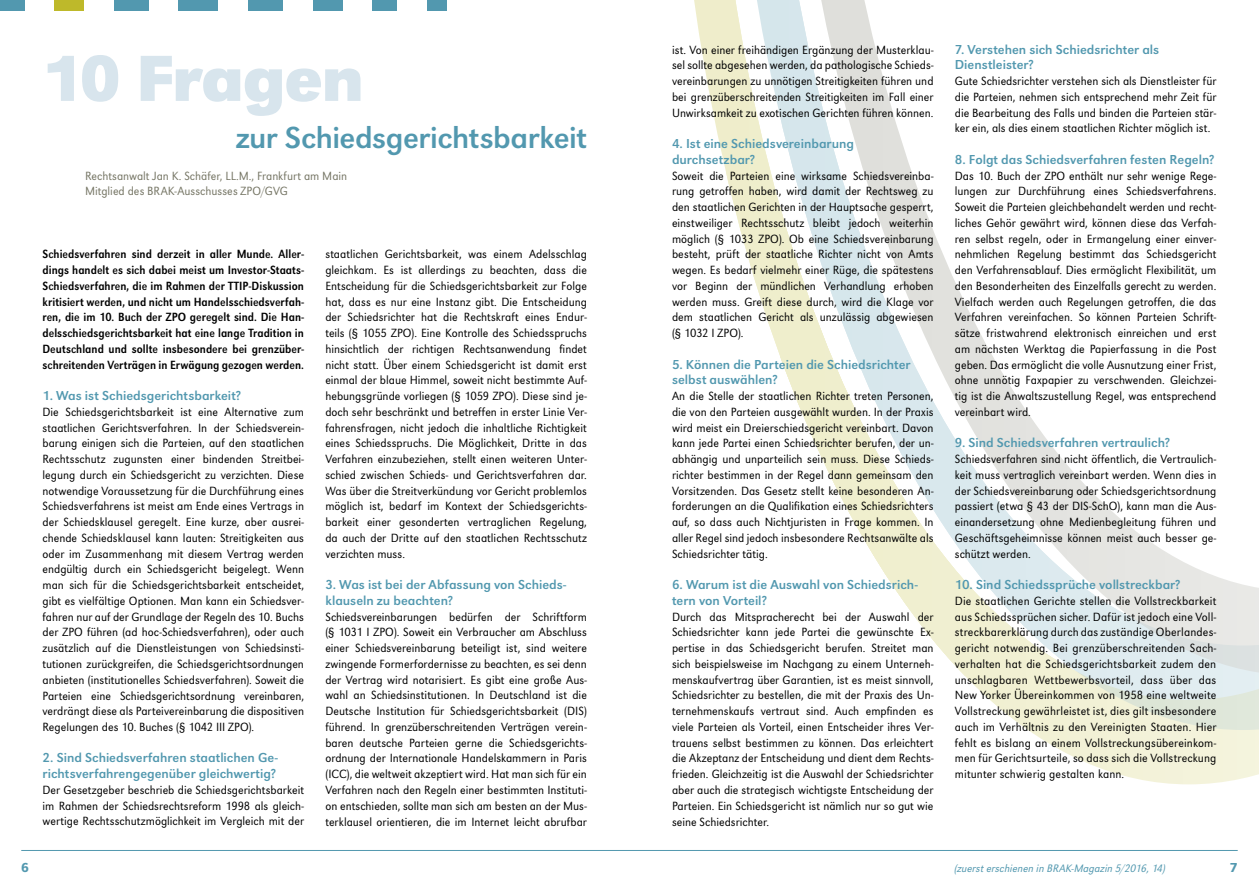
<style>
.page{position:relative;width:1259px;height:893px;background:#fff}
.page>*{position:absolute;margin:0;border:0;box-sizing:border-box;transform-origin:0 0}
.t1{font:700 67.5px "URW Grotesk T";letter-spacing:-.015em;color:#d8e5ed}
.t2{font:31.5px "URW Grotesk T";letter-spacing:-.015em;color:#5298af}
.t3{font:13.5px/15.8px "URW Grotesk T";color:#5298af}
.t4{font:500 13.5px "URW Grotesk T";color:#5298af}
.t5{font:12.3px/15.8px "URW Grotesk T Ligh Narr";color:#000;text-align:justify}
.t6{font:12.3px/15.8px "URW Grotesk T Regu Extr Narr";color:#000;text-align:justify}
.t7{font:12.3px/15.8px "URW Grotesk T Ligh Narr";color:#757564}
.t8{font:11.25px "URW Grotesk T Ligh Narr Obli";letter-spacing:.005em;color:#5298af}
</style>
<div class="page">
<svg style="left:694px;top:0;width:565px;height:784px"></svg>
<svg style="left:726px;top:0;width:533px;height:730px"></svg>
<svg style="left:781px;top:0;width:478px;height:676px"></svg>
<div style="left:0;top:0;width:25px;height:11px;background:#5298af"></div>
<div style="left:55px;top:0;width:29px;height:11px;background:#beb92a"></div>
<div style="left:114px;top:0;width:35px;height:11px;background:#5298af"></div>
<div style="left:179px;top:0;width:39px;height:11px;background:#5298af"></div>
<div style="left:248px;top:0;width:35px;height:11px;background:#5298af"></div>
<div style="left:313px;top:0;width:29px;height:11px;background:#5298af"></div>
<div style="left:372px;top:0;width:25px;height:11px;background:#5298af"></div>
<div style="left:427px;top:0;width:19px;height:11px;background:#5298af"></div>
<hr style="left:21px;top:850px;width:1216px;height:1px;background:#5298af">
<h1 class="t1" style="left:43px;top:39px;width:323px">10 Fragen</h1>
<h2 class="t2" style="left:236px;top:120px;width:353px">zur Schiedsgerichtsbarkeit</h2>
<p class="t7" style="left:85px;top:168px;width:264px">Rechtsanwalt Jan K. Schäfer, LL.M., Frankfurt am Main<br>Mitglied des BRAK-Ausschusses ZPO/GVG</p>
<p class="t6" style="left:43px;top:246px;width:263px">Schiedsverfahren sind derzeit in aller Munde. Aller&shy;dings handelt es sich dabei meist um Investor-Staats-Schiedsverfahren, die im Rahmen der TTIP-Diskussion kritisiert werden, und nicht um Handelsschiedsverfah&shy;ren, die im 10. Buch der ZPO geregelt sind. Die Han&shy;delsschiedsgerichtsbarkeit hat eine lange Tradition in Deutschland und sollte insbesondere bei grenzüber&shy;schreitenden Verträgen in Erwägung gezogen werden.</p>
<p class="t3" style="left:43px;top:388px;width:200px">1. Was ist Schiedsgerichtsbarkeit?</p>
<p class="t5" style="left:43px;top:404px;width:263px">Die Schiedsgerichtsbarkeit ist eine Alternative zum staatlichen Gerichtsverfahren. In der Schiedsverein&shy;barung einigen sich die Parteien, auf den staatlichen Rechtsschutz zugunsten einer bindenden Streitbei&shy;legung durch ein Schiedsgericht zu verzichten. Diese notwendige Voraussetzung für die Durchführung eines Schiedsverfahrens ist meist am Ende eines Vertrags in der Schiedsklausel geregelt. Eine kurze, aber ausrei&shy;chende Schiedsklausel kann lauten: Streitigkeiten aus oder im Zusammenhang mit diesem Vertrag werden endgültig durch ein Schiedsgericht beigelegt. Wenn man sich für die Schiedsgerichtsbarkeit entscheidet, gibt es vielfältige Optionen. Man kann ein Schiedsver&shy;fahren nur auf der Grundlage der Regeln des 10. Buchs der ZPO führen (ad hoc-Schiedsverfahren), oder auch zusätzlich auf die Dienstleistungen von Schiedsinsti&shy;tutionen zurückgreifen, die Schiedsgerichtsordnungen anbieten (institutionelles Schiedsverfahren). Soweit die Parteien eine Schiedsgerichtsordnung vereinbaren, verdrängt diese als Parteivereinbarung die dispositiven Regelungen des 10. Buches (§ 1042 III ZPO).</p>
<p class="t3" style="left:43px;top:750px;width:237px">2. Sind Schiedsverfahren staatlichen Ge&shy;richtsverfahrengegenüber gleichwertig?</p>
<p class="t5" style="left:43px;top:782px;width:263px">Der Gesetzgeber beschrieb die Schiedsgerichtsbarkeit im Rahmen der Schiedsrechtsreform 1998 als gleich&shy;wertige Rechtsschutzmöglichkeit im Vergleich mit der</p>
<p class="t5" style="left:325px;top:246px;width:263px">staatlichen Gerichtsbarkeit, was einem Adelsschlag gleichkam. Es ist allerdings zu beachten, dass die Entscheidung für die Schiedsgerichtsbarkeit zur Folge hat, dass es nur eine Instanz gibt. Die Entscheidung der Schiedsrichter hat die Rechtskraft eines Endur&shy;teils (§ 1055 ZPO). Eine Kontrolle des Schiedsspruchs hinsichtlich der richtigen Rechtsanwendung findet nicht statt. Über einem Schiedsgericht ist damit erst einmal der blaue Himmel, soweit nicht bestimmte Auf&shy;hebungsgründe vorliegen (§ 1059 ZPO). Diese sind je&shy;doch sehr beschränkt und betreffen in erster Linie Ver&shy;fahrensfragen, nicht jedoch die inhaltliche Richtigkeit eines Schiedsspruchs. Die Möglichkeit, Dritte in das Verfahren einzubeziehen, stellt einen weiteren Unter&shy;schied zwischen Schieds- und Gerichtsverfahren dar.<br>Was über die Streitverkündung vor Gericht problemlos möglich ist, bedarf im Kontext der Schiedsgerichts&shy;barkeit einer gesonderten vertraglichen Regelung, da auch der Dritte auf den staatlichen Rechtsschutz verzichten muss.</p>
<p class="t3" style="left:325px;top:577px;width:242px">3. Was ist bei der Abfassung von Schieds&shy;klauseln zu beachten?</p>
<p class="t5" style="left:325px;top:609px;width:263px">Schiedsvereinbarungen bedürfen der Schriftform (§ 1031 I ZPO). Soweit ein Verbraucher am Abschluss einer Schiedsvereinbarung beteiligt ist, sind weitere zwingende Formerfordernisse zu beachten, es sei denn der Vertrag wird notarisiert. Es gibt eine große Aus&shy;wahl an Schiedsinstitutionen. In Deutschland ist die Deutsche Institution für Schiedsgerichtsbarkeit (DIS) führend. In grenzüberschreitenden Verträgen verein&shy;baren deutsche Parteien gerne die Schiedsgerichts&shy;ordnung der Internationale Handelskammern in Paris (ICC), die weltweit akzeptiert wird. Hat man sich für ein Verfahren nach den Regeln einer bestimmten Instituti&shy;on entschieden, sollte man sich am besten an der Mus&shy;terklausel orientieren, die im Internet leicht abrufbar</p>
<p class="t5" style="left:672px;top:42px;width:263px">ist. Von einer freihändigen Ergänzung der Musterklau&shy;sel sollte abgesehen werden, da pathologische Schieds&shy;vereinbarungen zu unnötigen Streitigkeiten führen und bei grenzüberschreitenden Streitigkeiten im Fall einer Unwirksamkeit zu exotischen Gerichten führen können.</p>
<p class="t3" style="left:672px;top:136px;width:183px">4. Ist eine Schiedsvereinbarung durchsetzbar?</p>
<p class="t5" style="left:672px;top:168px;width:263px">Soweit die Parteien eine wirksame Schiedsvereinba&shy;rung getroffen haben, wird damit der Rechtsweg zu den staatlichen Gerichten in der Hauptsache gesperrt, einstweiliger Rechtsschutz bleibt jedoch weiterhin möglich (§ 1033 ZPO). Ob eine Schiedsvereinbarung besteht, prüft der staatliche Richter nicht von Amts wegen. Es bedarf vielmehr einer Rüge, die spätestens vor Beginn der mündlichen Verhandlung erhoben werden muss. Greift diese durch, wird die Klage vor dem staatlichen Gericht als unzulässig abgewiesen (§ 1032 I ZPO).</p>
<p class="t3" style="left:672px;top:356px;width:240px">5. Können die Parteien die Schiedsrichter selbst auswählen?</p>
<p class="t5" style="left:672px;top:388px;width:263px">An die Stelle der staatlichen Richter treten Personen, die von den Parteien ausgewählt wurden. In der Praxis wird meist ein Dreierschiedsgericht vereinbart. Davon kann jede Partei einen Schiedsrichter berufen, der un&shy;abhängig und unparteilich sein muss. Diese Schieds&shy;richter bestimmen in der Regel dann gemeinsam den Vorsitzenden. Das Gesetz stellt keine besonderen An&shy;forderungen an die Qualifikation eines Schiedsrichters auf, so dass auch Nichtjuristen in Frage kommen. In aller Regel sind jedoch insbesondere Rechtsanwälte als Schiedsrichter tätig.</p>
<p class="t3" style="left:672px;top:577px;width:247px">6. Warum ist die Auswahl von Schiedsrich&shy;tern von Vorteil?</p>
<p class="t5" style="left:672px;top:609px;width:263px">Durch das Mitspracherecht bei der Auswahl der Schiedsrichter kann jede Partei die gewünschte Ex&shy;pertise in das Schiedsgericht berufen. Streitet man sich beispielsweise im Nachgang zu einem Unterneh&shy;menskaufvertrag über Garantien, ist es meist sinnvoll, Schiedsrichter zu bestellen, die mit der Praxis des Un&shy;ternehmenskaufs vertraut sind. Auch empfinden es viele Parteien als Vorteil, einen Entscheider ihres Ver&shy;trauens selbst bestimmen zu können. Das erleichtert die Akzeptanz der Entscheidung und dient dem Rechts&shy;frieden. Gleichzeitig ist die Auswahl der Schiedsrichter aber auch die strategisch wichtigste Entscheidung der Parteien. Ein Schiedsgericht ist nämlich nur so gut wie seine Schiedsrichter.</p>
<p class="t3" style="left:955px;top:41px;width:206px">7. Verstehen sich Schiedsrichter als<br>Dienstleister?</p>
<p class="t5" style="left:955px;top:73px;width:263px">Gute Schiedsrichter verstehen sich als Dienstleister für die Parteien, nehmen sich entsprechend mehr Zeit für die Bearbeitung des Falls und binden die Parteien stär&shy;ker ein, als dies einem staatlichen Richter möglich ist.</p>
<p class="t3" style="left:955px;top:151px;width:261px">8. Folgt das Schiedsverfahren festen Regeln?</p>
<p class="t5" style="left:955px;top:168px;width:263px">Das 10. Buch der ZPO enthält nur sehr wenige Rege&shy;lungen zur Durchführung eines Schiedsverfahrens.<br>Soweit die Parteien gleichbehandelt werden und recht&shy;liches Gehör gewährt wird, können diese das Verfah&shy;ren selbst regeln, oder in Ermangelung einer einver&shy;nehmlichen Regelung bestimmt das Schiedsgericht den Verfahrensablauf. Dies ermöglicht Flexibilität, um den Besonderheiten des Einzelfalls gerecht zu werden.<br>Vielfach werden auch Regelungen getroffen, die das Verfahren vereinfachen. So können Parteien Schrift&shy;sätze fristwahrend elektronisch einreichen und erst am nächsten Werktag die Papierfassung in die Post geben. Das ermöglicht die volle Ausnutzung einer Frist, ohne unnötig Faxpapier zu verschwenden. Gleichzei&shy;tig ist die Anwaltszustellung Regel, was entsprechend vereinbart wird.</p>
<p class="t3" style="left:955px;top:435px;width:217px">9. Sind Schiedsverfahren vertraulich?</p>
<p class="t5" style="left:955px;top:451px;width:263px">Schiedsverfahren sind nicht öffentlich, die Vertraulich&shy;keit muss vertraglich vereinbart werden. Wenn dies in der Schiedsvereinbarung oder Schiedsgerichtsordnung passiert (etwa § 43 der DIS-SchO), kann man die Aus&shy;einandersetzung ohne Medienbegleitung führen und Geschäftsgeheimnisse können meist auch besser ge&shy;schützt werden.</p>
<p class="t3" style="left:955px;top:577px;width:227px">10. Sind Schiedssprüche vollstreckbar?</p>
<p class="t5" style="left:955px;top:593px;width:263px">Die staatlichen Gerichte stellen die Vollstreckbarkeit aus Schiedssprüchen sicher. Dafür ist jedoch eine Voll&shy;streckbarerklärung durch das zuständige Oberlandes&shy;gericht notwendig. Bei grenzüberschreitenden Sach&shy;verhalten hat die Schiedsgerichtsbarkeit zudem den unschlagbaren Wettbewerbsvorteil, dass über das New Yorker Übereinkommen von 1958 eine weltweite Vollstreckung gewährleistet ist, dies gilt insbesondere auch im Verhältnis zu den Vereinigten Staaten. Hier fehlt es bislang an einem Vollstreckungsübereinkom&shy;men für Gerichtsurteile, so dass sich die Vollstreckung mitunter schwierig gestalten kann.</p>
<p class="t4" style="left:21px;top:859px;width:9px">6</p>
<p class="t8" style="left:955px;top:862px;width:212px">(zuerst erschienen in BRAK-Magazin 5/2016, 14)</p>
<p class="t4" style="left:1229px;top:859px;width:9px">7</p>
</div>
